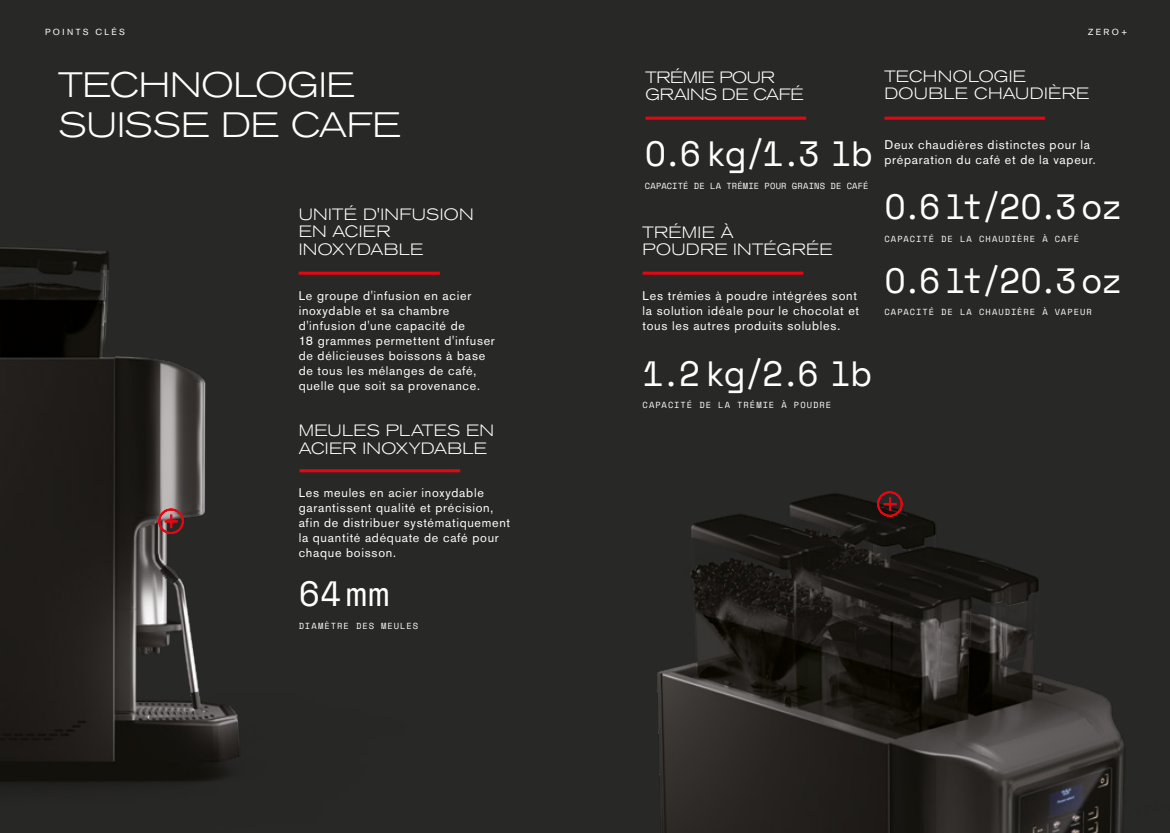
<style>
.page{position:relative;width:1170px;height:833px;background:#fff}
.page>*{position:absolute;margin:0;border:0;box-sizing:border-box;transform-origin:0 0}
.NUMBERS{font:35px "Space Mono";letter-spacing:-.025em;color:#fff}
.Titles_White{font:300 expanded 35px/40px "Akzidenz Grotesk BQ";letter-spacing:-.005em;color:#fff}
.Sub_headings{font:300 expanded 16.25px/17.5px "Akzidenz Grotesk BQ";letter-spacing:.015em;color:#fff}
.Sub_headings-2{font:300 expanded 16.25px/17.5px "Akzidenz Grotesk BQ";letter-spacing:-.02em;color:#fff}
.Body_Copy_White{font:12.5px/15px "Akzidenz Grotesk BQ";letter-spacing:.055em;color:#fff}
.NUMBERS-2{font:8.75px "Space Mono";letter-spacing:.11em;color:#fff}
.NUMBERS-3{font:8.75px "Space Mono";letter-spacing:.02em;color:#fff}
.Details{font:8.75px "Akzidenz Grotesk BQ";letter-spacing:.28em;color:#fff}
.Detail_White{font:8.75px "Akzidenz Grotesk BQ";color:#fff}
</style>
<div class="page">
<div style="left:0;top:0;width:1169px;height:833px;background:#282827"></div>
<img style="left:657px;top:493px;width:467px;height:340px">
<img style="left:0;top:247px;width:406px;height:539px">
<svg style="left:157px;top:507px;width:28px;height:28px"></svg>
<svg style="left:876px;top:491px;width:27px;height:27px"></svg>
<hr style="left:884px;top:117px;width:161px;height:3px;background:#e30613">
<hr style="left:299px;top:272px;width:141px;height:3px;background:#e30613">
<hr style="left:645px;top:117px;width:161px;height:3px;background:#e30613">
<hr style="left:642px;top:272px;width:161px;height:3px;background:#e30613">
<hr style="left:299px;top:469px;width:161px;height:3px;background:#e30613">
<p class="Details" style="left:45px;top:27px;width:82px">POINTS CLÉS</p>
<p class="Detail_White" style="left:1088px;top:26px;width:41px">ZERO+</p>
<p class="Sub_headings-2" style="left:645px;top:68px;width:160px">TRÉMIE POUR<br>GRAINS DE CAFÉ</p>
<p class="NUMBERS" style="left:645px;top:128px;width:229px">O.6 kg/1.3 lb</p>
<p class="NUMBERS-3" style="left:645px;top:179px;width:225px">CAPACITÉ DE LA TRÉMIE POUR GRAINS DE CAFÉ</p>
<p class="Titles_White" style="left:58px;top:65px;width:344px">TECHNOLOGIE<br>SUISSE DE CAFE</p>
<p class="Sub_headings" style="left:884px;top:68px;width:207px">TECHNOLOGIE<br>DOUBLE CHAUDIÈRE</p>
<p class="Body_Copy_White" style="left:884px;top:137px;width:213px">Deux chaudières distinctes pour la préparation du café et de la vapeur.</p>
<p class="Sub_headings" style="left:299px;top:205px;width:176px">UNITÉ D'INFUSION<br>EN ACIER<br>INOXYDABLE</p>
<p class="Body_Copy_White" style="left:299px;top:288px;width:198px">Le groupe d'infusion en acier inoxydable et sa chambre d'infusion d'une capacité de<br>18 grammes permettent d'infuser de délicieuses boissons à base de tous les mélanges de café, quelle que soit sa provenance.</p>
<p class="NUMBERS" style="left:884px;top:181px;width:240px">O.6 lt/2O.3 oz</p>
<p class="NUMBERS-2" style="left:884px;top:232px;width:196px">CAPACITÉ DE LA CHAUDIÈRE À CAFÉ</p>
<p class="NUMBERS" style="left:884px;top:254px;width:240px">O.6 lt/2O.3 oz</p>
<p class="NUMBERS-2" style="left:884px;top:305px;width:209px">CAPACITÉ DE LA CHAUDIÈRE À VAPEUR</p>
<p class="Sub_headings" style="left:642px;top:223px;width:192px">TRÉMIE À<br>POUDRE INTÉGRÉE</p>
<p class="Body_Copy_White" style="left:642px;top:288px;width:218px">Les trémies à poudre intégrées sont la solution idéale pour le chocolat et tous les autres produits solubles.</p>
<p class="NUMBERS" style="left:642px;top:347px;width:231px">1.2 kg/2.6 lb</p>
<p class="NUMBERS-2" style="left:642px;top:398px;width:190px">CAPACITÉ DE LA TRÉMIE À POUDRE</p>
<p class="Sub_headings" style="left:299px;top:422px;width:197px">MEULES PLATES EN<br>ACIER INOXYDABLE</p>
<p class="Body_Copy_White" style="left:299px;top:485px;width:213px">Les meules en acier inoxydable garantissent qualité et précision, afin de distribuer systématiquement la quantité adéquate de café pour chaque boisson.</p>
<p class="NUMBERS" style="left:299px;top:568px;width:92px">64mm</p>
<p class="NUMBERS-2" style="left:299px;top:619px;width:121px">DIAMÈTRE DES MEULES</p>
</div>
